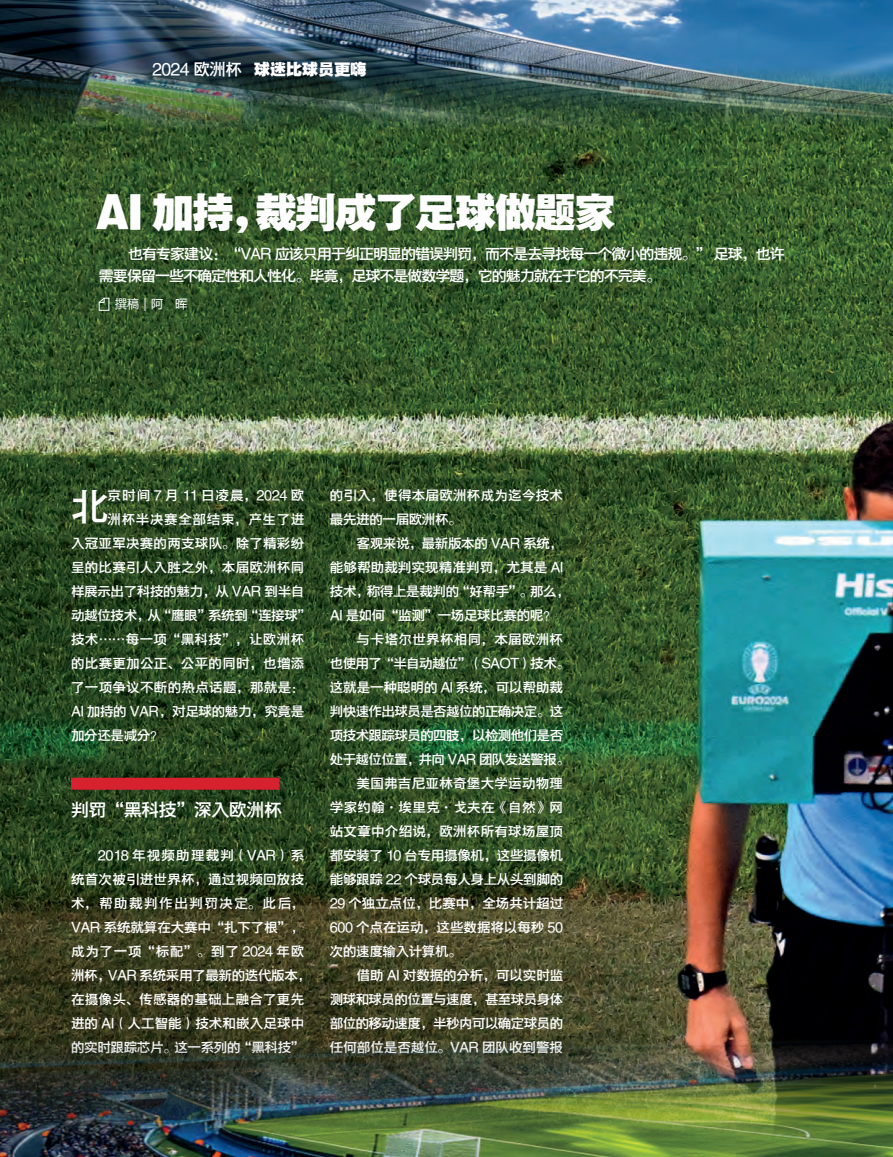
<style>
.page{position:relative;width:893px;height:1157px;background:#fff}
.page>*{position:absolute;margin:0;border:0;box-sizing:border-box;transform-origin:0 0}
.t1{font:42px "FZYDTHJW GB1 0";letter-spacing:-.05em;color:#fff}
.t2{font:37.5px "FZYDZHK GBK1 0";color:#fff}
.t3{font:18px "FZYDZHK GBK1 0";letter-spacing:-.025em;color:#fff}
.t4{font:16.5px "FZYDZHK GBK1 0";letter-spacing:-.025em;color:#fff}
.t5{font:15px/22.5px "FZYDZHK GBK1 0";letter-spacing:-.065em;color:#fff}
.t6{font:13.5px/24px "FZYDZHK GBK1 0";letter-spacing:-.005em;color:#fff}
.t7{font:13.5px "FZYDZHK GBK1 0";letter-spacing:-.025em;color:#fff}
.t8{font:13.5px "FZYDZHK GBK1 0";letter-spacing:.02em;color:#fff}
.t9{font:13.5px "FZYDZHK GBK1 0";letter-spacing:-.04em;color:#fff}
.t10{font:13.5px "FZYDZHK GBK1 0";letter-spacing:.03em;color:#fff}
.t11{font:13.5px "FZYDZHK GBK1 0";letter-spacing:.025em;color:#fff}
.t12{font:13.5px "FZYDZHK GBK1 0";letter-spacing:-.045em;color:#fff}
.t13{font:13.5px "FZYDZHK GBK1 0";letter-spacing:.05em;color:#fff}
.t14{font:12px "Microsoft Ya Hei";color:#fff}
.s1{font-family:"FZYDTHJW GB1 0"}
</style>
<div class="page">
<img style="left:0;top:0;width:893px;height:1157px">
<div style="left:71px;top:777px;width:208px;height:12px;background:#d6212e"></div>
<svg style="left:99px;top:298px;width:10px;height:13px"></svg>
<p class="t4" style="left:152px;top:60px;width:216px">2024 欧洲杯 <span class="s1">球迷比球员更嗨</span></p>
<p class="t1" style="left:96px;top:189px;width:522px">AI 加持，裁判成了足球做题家</p>
<p class="t5" style="left:99px;top:243px;width:687px">　　也有专家建议：“VAR 应该只用于纠正明显的错误判罚，而不是去寻找每一个微小的违规。” 足球，也许需要保留一些不确定性和人性化。毕竟，足球不是做数学题，它的魅力就在于它的不完美。</p>
<p class="t14" style="left:115px;top:295px;width:73px">撰稿｜阿　晖</p>
<p class="t2" style="left:71px;top:486px;width:39px">北</p>
<p class="t10" style="left:108px;top:487px;width:198px">京时间 7 月 11 日凌晨，2024 欧</p>
<p class="t13" style="left:108px;top:511px;width:198px">洲杯半决赛全部结束，产生了进</p>
<p class="t8" style="left:71px;top:535px;width:235px">入冠亚军决赛的两支球队。除了精彩纷</p>
<p class="t8" style="left:71px;top:559px;width:235px">呈的比赛引人入胜之外，本届欧洲杯同</p>
<p class="t7" style="left:71px;top:583px;width:235px">样展示出了科技的魅力，从 VAR 到半自</p>
<p class="t7" style="left:71px;top:607px;width:242px">动越位技术，从“鹰眼”系统到“连接球”</p>
<p class="t10" style="left:71px;top:631px;width:235px">技术……每一项“黑科技”，让欧洲杯</p>
<p class="t11" style="left:71px;top:655px;width:235px">的比赛更加公正、公平的同时，也增添</p>
<p class="t11" style="left:71px;top:679px;width:235px">了一项争议不断的热点话题，那就是：</p>
<p class="t7" style="left:71px;top:703px;width:235px">AI 加持的 VAR，对足球的魅力，究竟是</p>
<p class="t6" style="left:71px;top:723px;width:94px">加分还是减分？</p>
<p class="t3" style="left:71px;top:799px;width:213px">判罚“黑科技”深入欧洲杯</p>
<p class="t6" style="left:71px;top:843px;width:242px;text-indent:27px">2018 年视频助理裁判（VAR）系统首次被引进世界杯，通过视频回放技术，帮助裁判作出判罚决定。此后，<br>VAR 系统就算在大赛中“扎下了根”，成为了一项“标配”。到了 2024 年欧洲杯，VAR 系统采用了最新的迭代版本，在摄像头、传感器的基础上融合了更先进的 AI（人工智能）技术和嵌入足球中的实时跟踪芯片。这一系列的“黑科技”</p>
<p class="t8" style="left:330px;top:487px;width:235px">的引入，使得本届欧洲杯成为迄今技术</p>
<p class="t7" style="left:330px;top:511px;width:133px">最先进的一届欧洲杯。</p>
<p class="t7" style="left:357px;top:535px;width:208px">客观来说，最新版本的 VAR 系统，</p>
<p class="t6" style="left:330px;top:555px;width:235px">能够帮助裁判实现精准判罚，尤其是 AI</p>
<p class="t7" style="left:330px;top:583px;width:242px">技术，称得上是裁判的“好帮手”。那么，</p>
<p class="t7" style="left:330px;top:607px;width:228px">AI 是如何“监测”一场足球比赛的呢？</p>
<p class="t11" style="left:357px;top:631px;width:208px">与卡塔尔世界杯相同，本届欧洲杯</p>
<p class="t12" style="left:330px;top:655px;width:242px">也使用了“半自动越位”（SAOT）技术。</p>
<p class="t6" style="left:330px;top:675px;width:235px">这就是一种聪明的 AI 系统，可以帮助裁</p>
<p class="t9" style="left:330px;top:703px;width:235px">判快速作出球员是否越位的正确决定。这</p>
<p class="t9" style="left:330px;top:727px;width:235px">项技术跟踪球员的四肢，以检测他们是否</p>
<p class="t12" style="left:330px;top:751px;width:242px">处于越位位置，并向 VAR 团队发送警报。</p>
<p class="t8" style="left:357px;top:775px;width:208px">美国弗吉尼亚林奇堡大学运动物理</p>
<p class="t10" style="left:330px;top:799px;width:235px">学家约翰·埃里克·戈夫在《自然》网</p>
<p class="t8" style="left:330px;top:823px;width:235px">站文章中介绍说，欧洲杯所有球场屋顶</p>
<p class="t7" style="left:330px;top:847px;width:235px">都安装了 10 台专用摄像机，这些摄像机</p>
<p class="t7" style="left:330px;top:871px;width:235px">能够跟踪 22 个球员每人身上从头到脚的</p>
<p class="t6" style="left:330px;top:891px;width:235px">29 个独立点位，比赛中，全场共计超过</p>
<p class="t6" style="left:330px;top:915px;width:235px">600 个点在运动，这些数据将以每秒 50</p>
<p class="t7" style="left:330px;top:943px;width:133px">次的速度输入计算机。</p>
<p class="t6" style="left:357px;top:963px;width:208px">借助 AI 对数据的分析，可以实时监</p>
<p class="t9" style="left:330px;top:991px;width:235px">测球和球员的位置与速度，甚至球员身体</p>
<p class="t9" style="left:330px;top:1015px;width:235px">部位的移动速度，半秒内可以确定球员的</p>
<p class="t6" style="left:330px;top:1035px;width:235px">任何部位是否越位。VAR 团队收到警报</p>
</div>
